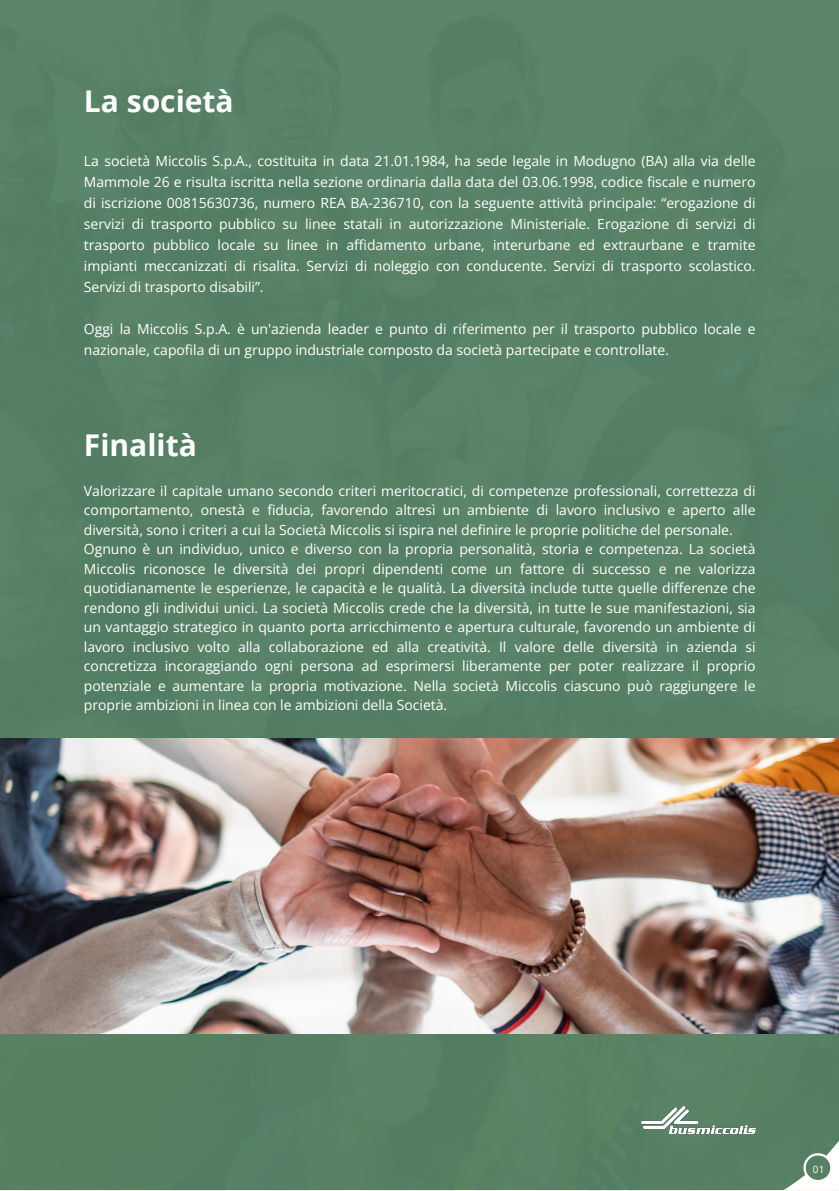
<style>
.page{position:relative;width:839px;height:1191px;background:#fff}
.page>*{position:absolute;margin:0;border:0;box-sizing:border-box;transform-origin:0 0}
.t1{font:700 30px "Open Sans";color:#fff}
.t2{font:14px/19.6px "Open Sans";color:#fff;text-align:justify}
.t3{font:10px "Open Sans";color:#fff}
</style>
<div class="page">
<div style="left:0;top:0;width:838px;height:1190px;background:#588165"></div>
<img style="left:0;top:738px;width:838px;height:296px">
<svg style="left:782px;top:1142px;width:56px;height:49px"></svg>
<p class="t1" style="left:84px;top:80px;width:151px">La società</p>
<h1 class="t2" style="left:84px;top:150px;width:673px;line-height:21px">La società Miccolis S.p.A., costituita in data 21.01.1984, ha sede legale in Modugno (BA) alla via delle Mammole 26 e risulta iscritta nella sezione ordinaria dalla data del 03.06.1998, codice fiscale e numero di iscrizione 00815630736, numero REA BA-236710, con la seguente attività principale: “erogazione di servizi di trasporto pubblico su linee statali in autorizzazione Ministeriale. Erogazione di servizi di trasporto pubblico locale su linee in affidamento urbane, interurbane ed extraurbane e tramite impianti meccanizzati di risalita. Servizi di noleggio con conducente. Servizi di trasporto scolastico.<br>Servizi di trasporto disabili”.</h1>
<p class="t2" style="left:84px;top:318px;width:673px;line-height:21px">Oggi la Miccolis S.p.A. è un'azienda leader e punto di riferimento per il trasporto pubblico locale e nazionale, capofila di un gruppo industriale composto da società partecipate e controllate.</p>
<p class="t1" style="left:84px;top:424px;width:114px">Finalità</p>
<p class="t2" style="left:84px;top:481px;width:673px">Valorizzare il capitale umano secondo criteri meritocratici, di competenze professionali, correttezza di comportamento, onestà e fiducia, favorendo altresì un ambiente di lavoro inclusivo e aperto alle diversità, sono i criteri a cui la Società Miccolis si ispira nel definire le proprie politiche del personale.</p>
<p class="t2" style="left:84px;top:539px;width:673px">Ognuno è un individuo, unico e diverso con la propria personalità, storia e competenza. La società Miccolis riconosce le diversità dei propri dipendenti come un fattore di successo e ne valorizza quotidianamente le esperienze, le capacità e le qualità. La diversità include tutte quelle differenze che rendono gli individui unici. La società Miccolis crede che la diversità, in tutte le sue manifestazioni, sia un vantaggio strategico in quanto porta arricchimento e apertura culturale, favorendo un ambiente di lavoro inclusivo volto alla collaborazione ed alla creatività. Il valore delle diversità in azienda si concretizza incoraggiando ogni persona ad esprimersi liberamente per poter realizzare il proprio potenziale e aumentare la propria motivazione. Nella società Miccolis ciascuno può raggiungere le proprie ambizioni in linea con le ambizioni della Società.</p>
<p class="t3" style="left:812px;top:1162px;width:13px">01</p>
</div>
